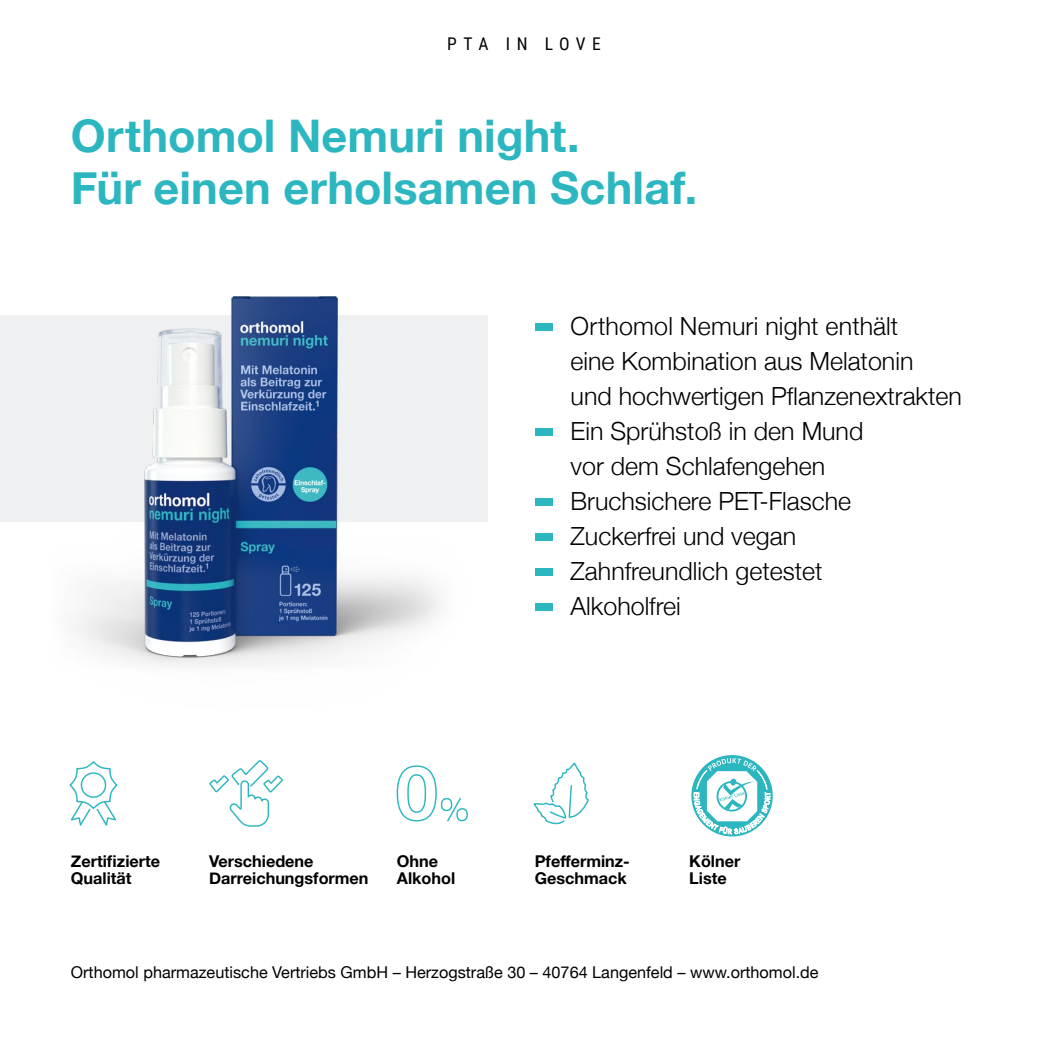
<style>
.page{position:relative;width:1049px;height:1049px;background:#fff}
.page>*{position:absolute;margin:0;border:0;box-sizing:border-box;transform-origin:0 0}
.t1{font:700 45px/52.5px "Helvetica Neue";letter-spacing:.005em;color:#2cb7c0}
.t2{font:300 25px/35px "Helvetica Neue";color:#000}
.t3{font:17.5px "Roboto Condensed";letter-spacing:.37em;color:#000}
.t4{font:700 16.25px/17.5px "Helvetica Neue";color:#000}
.t5{font:16.25px "Helvetica Neue";color:#000}
</style>
<div class="page">
<div style="left:0;top:315px;width:487px;height:207px;background:#eef0f2"></div>
<img style="left:76px;top:296px;width:412px;height:370px">
<svg style="left:691px;top:755px;width:82px;height:81px"></svg>
<svg style="left:69px;top:761px;width:49px;height:65px"></svg>
<div style="left:81px;top:772px;width:25px;height:26px;border:1px solid #2cb7c0;border-radius:50%"></div>
<svg style="left:209px;top:760px;width:74px;height:67px"></svg>
<svg style="left:396px;top:765px;width:72px;height:57px"></svg>
<svg style="left:533px;top:763px;width:55px;height:62px"></svg>
<div style="left:535px;top:323px;width:18px;height:8px;background:#2cb7c0"></div>
<div style="left:535px;top:428px;width:18px;height:8px;background:#2cb7c0"></div>
<div style="left:535px;top:498px;width:18px;height:8px;background:#2cb7c0"></div>
<div style="left:535px;top:533px;width:18px;height:8px;background:#2cb7c0"></div>
<div style="left:535px;top:568px;width:18px;height:8px;background:#2cb7c0"></div>
<div style="left:535px;top:603px;width:18px;height:8px;background:#2cb7c0"></div>
<p class="t3" style="left:447px;top:32px;width:155px">PTA IN LOVE</p>
<h1 class="t1" style="left:71px;top:111px;width:628px">Orthomol Nemuri night.<br>Für einen erholsamen Schlaf.</h1>
<p class="t2" style="left:570px;top:306px;width:393px">Orthomol Nemuri night enthält<br>eine Kombination aus Melatonin<br>und hochwertigen Pflanzenextrakten<br>Ein Sprühstoß in den Mund<br>vor dem Schlafengehen<br>Bruchsichere PET-Flasche<br>Zuckerfrei und vegan<br>Zahnfreundlich getestet<br>Alkoholfrei</p>
<p class="t4" style="left:397px;top:853px;width:60px">Ohne<br>Alkohol</p>
<p class="t4" style="left:71px;top:853px;width:91px">Zertifizierte<br>Qualität</p>
<p class="t4" style="left:209px;top:853px;width:161px">Verschiedene<br>Darreichungsformen</p>
<p class="t4" style="left:689px;top:853px;width:53px">Kölner<br>Liste</p>
<p class="t4" style="left:535px;top:853px;width:97px">Pfefferminz-<br>Geschmack</p>
<p class="t5" style="left:71px;top:960px;width:749px">Orthomol pharmazeutische Vertriebs GmbH – Herzogstraße 30 – 40764 Langenfeld – www.orthomol.de</p>
</div>
